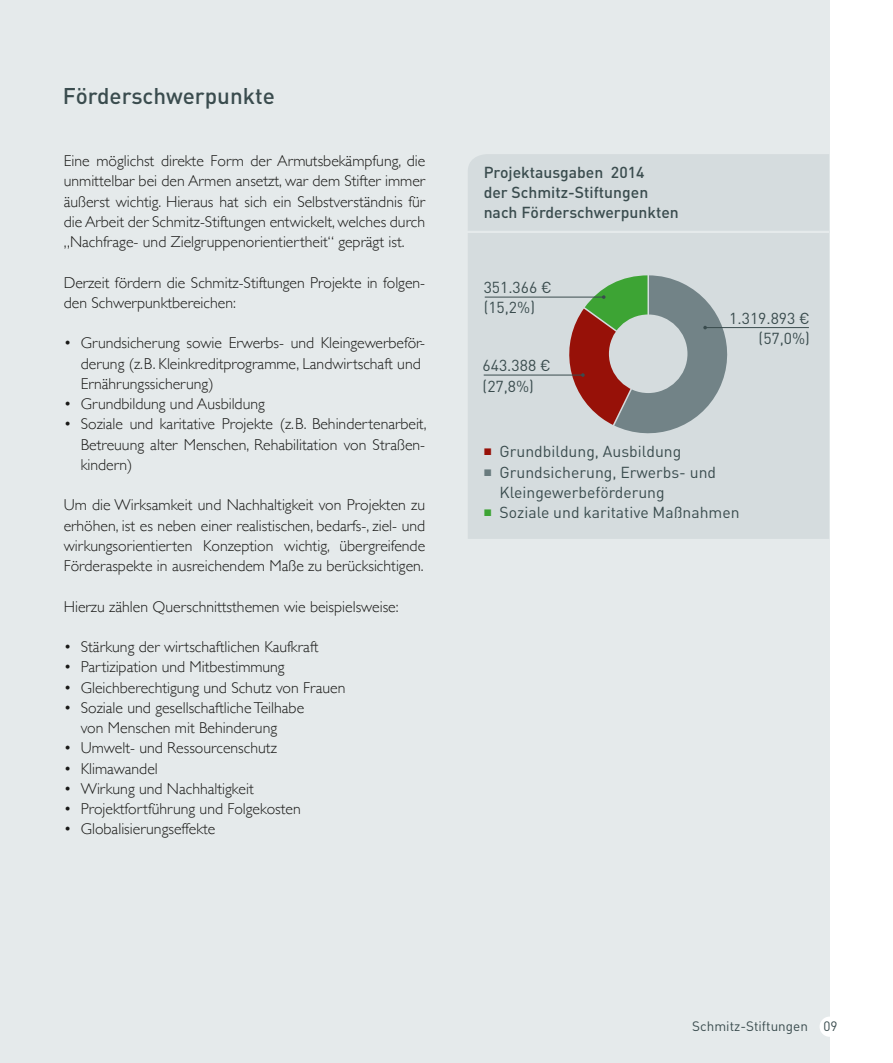
<style>
.page{position:relative;width:893px;height:1063px;background:#fff}
.page>*{position:absolute;margin:0;border:0;box-sizing:border-box;transform-origin:0 0}
.t1{font:500 22.5px "DIN";color:#3a4c4e}
.t2{font:300 15.75px/20.2px "Gill Sans";color:#1a1a18;text-align:justify}
.t3{font:15.75px/20.2px "DIN";color:#3a4c4e}
.t4{font:500 15.75px/20.2px "DIN";color:#3a4c4e}
.t5{font:13.5px "DIN";color:#3a4c4e}
</style>
<div class="page">
<div style="left:0;top:0;width:829px;height:1063px;background:#e5eaeb"></div>
<div style="left:468px;top:154px;width:361px;height:385px;background:#d5dcde"></div>
<hr style="left:647px;top:270px;width:2px;height:56px;background:#d5dcde">
<div style="left:819px;top:1017px;width:21px;height:20px;background:#fff;border-radius:50%"></div>
<hr style="left:461px;top:231px;width:368px;height:2px;background:#e5eaeb">
<hr style="left:705px;top:327px;width:104px;height:1px;background:#3a4c4e">
<hr style="left:484px;top:375px;width:99px;height:1px;background:#3a4c4e">
<hr style="left:485px;top:297px;width:119px;height:1px;background:#3a4c4e">
<svg style="left:559px;top:275px;width:179px;height:169px"></svg>
<svg style="left:485px;top:449px;width:6px;height:6px"></svg>
<svg style="left:485px;top:469px;width:6px;height:7px"></svg>
<svg style="left:485px;top:510px;width:6px;height:6px"></svg>
<h1 class="t1" style="left:63px;top:81px;width:214px">Förderschwerpunkte</h1>
<p class="t2" style="left:64px;top:150px;width:363px">Eine möglichst direkte Form der Armutsbekämpfung, die unmittelbar bei den Armen ansetzt, war dem Stifter immer äußerst wichtig. Hieraus hat sich ein Selbstverständnis für die Arbeit der Schmitz-Stiftungen entwickelt, welches durch „Nachfrage- und Zielgruppenorientiertheit“ geprägt ist.</p>
<p class="t2" style="left:64px;top:272px;width:363px">Derzeit fördern die Schmitz-Stiftungen Projekte in folgen&shy;den Schwerpunktbereichen:</p>
<p class="t2" style="left:81px;top:332px;width:346px;text-align:left;text-indent:-17px">• Grundsicherung sowie Erwerbs- und Kleingewerbeför&shy;derung (z.B. Kleinkreditprogramme, Landwirtschaft und<br>Ernährungssicherung)</p>
<p class="t2" style="left:64px;top:393px;width:203px">• Grundbildung und Ausbildung</p>
<p class="t2" style="left:81px;top:413px;width:347px;text-indent:-17px">• Soziale und karitative Projekte (z.B. Behindertenarbeit, Betreuung alter Menschen, Rehabilitation von Straßen&shy;kindern)</p>
<p class="t2" style="left:64px;top:494px;width:363px">Um die Wirksamkeit und Nachhaltigkeit von Projekten zu erhöhen, ist es neben einer realistischen, bedarfs-, ziel- und wirkungsorientierten Konzeption wichtig, übergreifende Förderaspekte in ausreichendem Maße zu berücksichtigen.</p>
<p class="t2" style="left:64px;top:596px;width:336px">Hierzu zählen Querschnittsthemen wie beispielsweise:</p>
<p class="t2" style="left:64px;top:636px;width:256px">• Stärkung der wirtschaftlichen Kaufkraft</p>
<p class="t2" style="left:64px;top:656px;width:222px">• Partizipation und Mitbestimmung</p>
<p class="t2" style="left:64px;top:677px;width:283px">• Gleichberechtigung und Schutz von Frauen</p>
<p class="t2" style="left:81px;top:697px;width:225px;text-indent:-17px">• Soziale und gesellschaftliche Teilhabe von Menschen mit Behinderung</p>
<p class="t2" style="left:64px;top:737px;width:215px">• Umwelt- und Ressourcenschutz</p>
<p class="t2" style="left:64px;top:758px;width:96px">• Klimawandel</p>
<p class="t2" style="left:64px;top:778px;width:192px">• Wirkung und Nachhaltigkeit</p>
<p class="t2" style="left:64px;top:798px;width:239px">• Projektfortführung und Folgekosten</p>
<p class="t2" style="left:64px;top:818px;width:153px">• Globalisierungseffekte</p>
<p class="t4" style="left:484px;top:161px;width:197px">Projektausgaben 2014<br>der Schmitz-Stiftungen nach Förderschwerpunkten</p>
<p class="t3" style="left:484px;top:277px;width:70px">351.366 € (15,2%)</p>
<p class="t3" style="left:483px;top:355px;width:70px">643.388 € (27,8%)</p>
<p class="t3" style="left:729px;top:308px;width:82px;text-align:right">1.319.893 € (57,0%)</p>
<p class="t3" style="left:500px;top:441px;width:241px">Grundbildung, Ausbildung<br>Grundsicherung, Erwerbs- und<br>Kleingewerbeförderung<br>Soziale und karitative Maßnahmen</p>
<p class="t5" style="left:692px;top:1018px;width:147px">Schmitz-Stiftungen 09</p>
</div>
